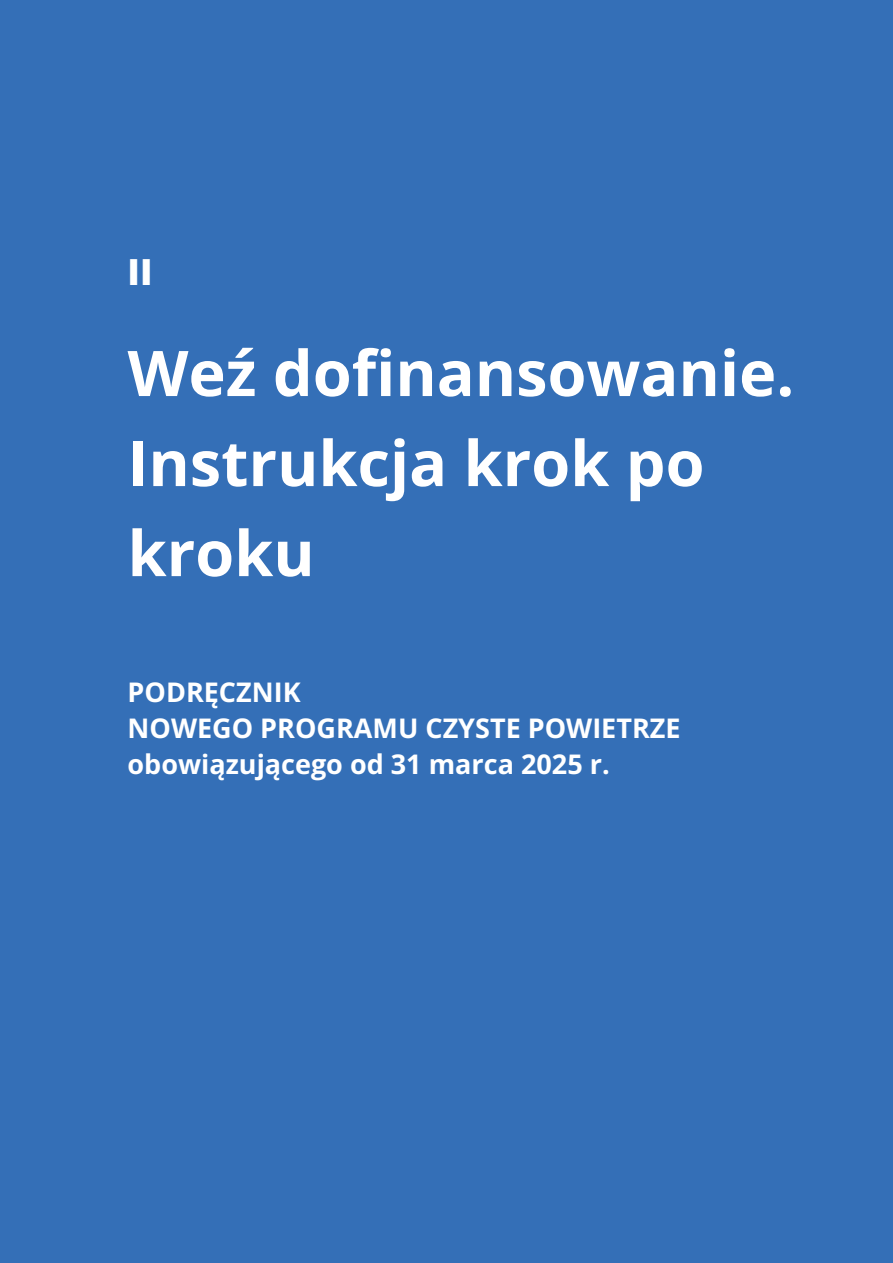
<style>
.page{position:relative;width:893px;height:1263px;background:#346fb7}
.page>*{position:absolute;margin:0;border:0;box-sizing:border-box;transform-origin:0 0}
.t1{font:700 63px/90px "Open Sans";color:#fff}
.t2{font:800 36px "Open Sans";color:#fff}
.t3{font:700 27px/36px "Open Sans";color:#fff}
</style>
<div class="page">
<h2 class="t2" style="left:128px;top:247px;width:27px">II</h2>
<h1 class="t1" style="left:128px;top:327px;width:668px">Weź dofinansowanie.<br>Instrukcja krok po kroku</h1>
<p class="t3" style="left:128px;top:674px;width:555px">PODRĘCZNIK<br>NOWEGO PROGRAMU CZYSTE POWIETRZE obowiązującego od 31 marca 2025 r.</p>
</div>
